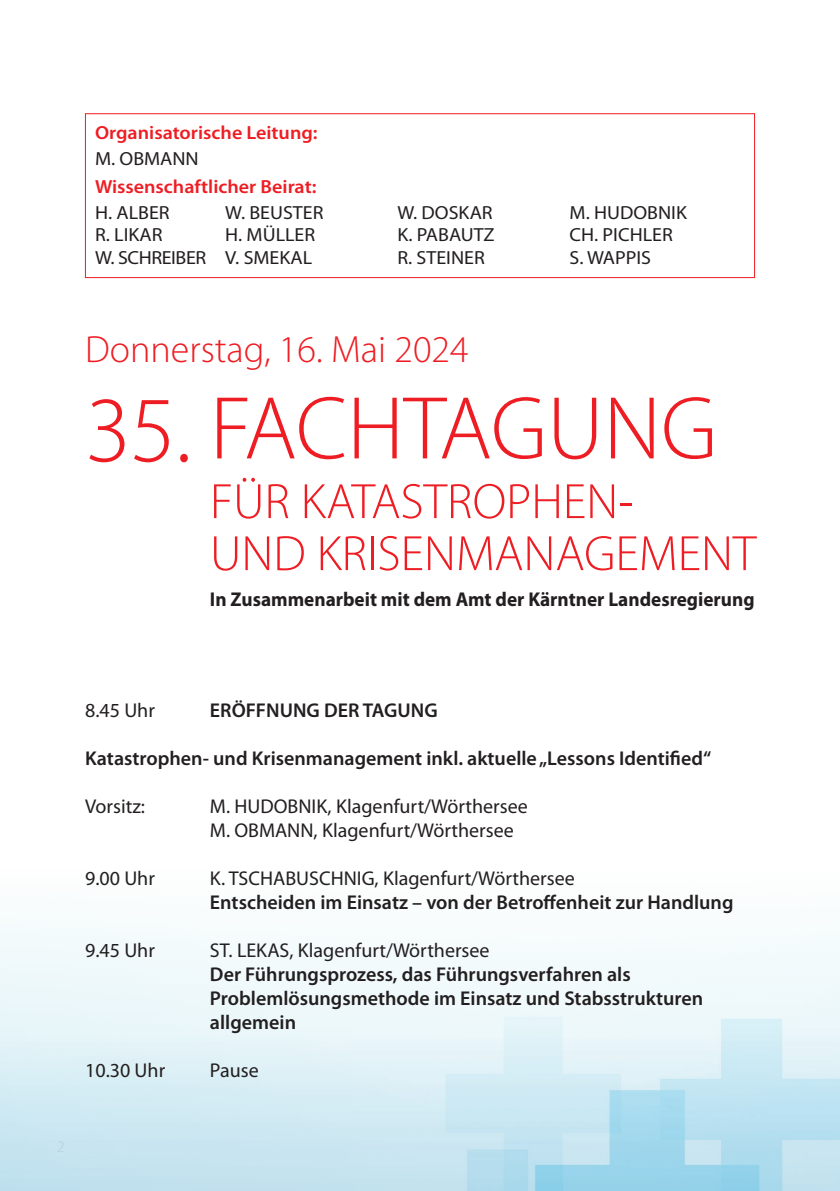
<style>
.page{position:relative;width:840px;height:1191px;background:#fff}
.page>*{position:absolute;margin:0;border:0;box-sizing:border-box;transform-origin:0 0}
.t1{font:300 90px "Myriad Pro";color:#ee1d23}
.t2{font:300 50px/52px "Myriad Pro";color:#ee1d23}
.t3{font:300 38px "Myriad Pro";color:#ee1d23}
.t4{font:600 20px/24px "Myriad Pro";color:#231f20}
.t5{font:20px/24px "Myriad Pro";color:#231f20}
.t6{font:700 20px "Myriad Pro";color:#231f20;scale:.96 1}
.t7{font:19px "Myriad Pro";color:#231f20;scale:1.05 1}
.t8{font:600 19px "Myriad Pro";color:#ee1d23;scale:1.05 1}
.t9{font:19px "Myriad Pro";letter-spacing:-.02em;color:#231f20;scale:1.05 1}
.s1{font-size:94px}
</style>
<div class="page">
<svg style="left:57px;top:1141px;width:7px;height:11px"></svg>
<div style="left:85px;top:113px;width:669px;height:165px;border:1px solid #ee1d23"></div>
<p class="t8" style="left:95px;top:122px;width:213px">Organisatorische Leitung:</p>
<p class="t7" style="left:95px;top:148px;width:100px">M. OBMANN</p>
<p class="t8" style="left:95px;top:176px;width:212px">Wissenschaftlicher Beirat:</p>
<p class="t7" style="left:95px;top:202px;width:72px">H. ALBER</p>
<p class="t7" style="left:225px;top:202px;width:95px">W. BEUSTER</p>
<p class="t7" style="left:397px;top:202px;width:92px">W. DOSKAR</p>
<p class="t7" style="left:569px;top:202px;width:113px">M. HUDOBNIK</p>
<p class="t7" style="left:95px;top:225px;width:66px">R. LIKAR</p>
<p class="t7" style="left:225px;top:225px;width:87px">H. MÜLLER</p>
<p class="t7" style="left:397px;top:225px;width:94px">K. PABAUTZ</p>
<p class="t7" style="left:569px;top:225px;width:100px">CH. PICHLER</p>
<p class="t9" style="left:95px;top:247px;width:208px">W. SCHREIBER V. SMEKAL</p>
<p class="t7" style="left:397px;top:247px;width:85px">R. STEINER</p>
<p class="t7" style="left:569px;top:247px;width:79px">S. WAPPIS</p>
<h3 class="t3" style="left:85px;top:329px;width:385px">Donnerstag, 16. Mai 2024</h3>
<h1 class="t1" style="left:85px;top:379px;width:633px"><span class="s1">35.</span> FACHTAGUNG</h1>
<h2 class="t2" style="left:210px;top:476px;width:547px">FÜR KATASTROPHEN-<br>UND KRISENMANAGEMENT</h2>
<p class="t6" style="left:210px;top:588px;width:568px">In Zusammenarbeit mit dem Amt der Kärntner Landesregierung</p>
<p class="t5" style="left:85px;top:698px;width:71px">8.45 Uhr</p>
<p class="t4" style="left:210px;top:698px;width:229px">ERÖFFNUNG DER TAGUNG</p>
<p class="t4" style="left:85px;top:746px;width:627px">Katastrophen- und Krisenmanagement inkl. aktuelle „Lessons Identified“</p>
<p class="t5" style="left:85px;top:794px;width:61px">Vorsitz:</p>
<p class="t5" style="left:210px;top:794px;width:319px">M. HUDOBNIK, Klagenfurt/Wörthersee<br>M. OBMANN, Klagenfurt/Wörthersee</p>
<p class="t5" style="left:85px;top:866px;width:71px">9.00 Uhr</p>
<p class="t5" style="left:210px;top:866px;width:366px">K. TSCHABUSCHNIG, Klagenfurt/Wörthersee</p>
<p class="t4" style="left:210px;top:890px;width:524px">Entscheiden im Einsatz – von der Betroffenheit zur Handlung</p>
<p class="t5" style="left:85px;top:938px;width:71px">9.45 Uhr</p>
<p class="t5" style="left:210px;top:938px;width:281px">ST. LEKAS, Klagenfurt/Wörthersee</p>
<p class="t4" style="left:210px;top:962px;width:494px">Der Führungsprozess, das Führungsverfahren als<br>Problemlösungsmethode im Einsatz und Stabsstrukturen allgemein</p>
<p class="t5" style="left:85px;top:1058px;width:81px">10.30 Uhr</p>
<p class="t5" style="left:210px;top:1058px;width:50px">Pause</p>
</div>
